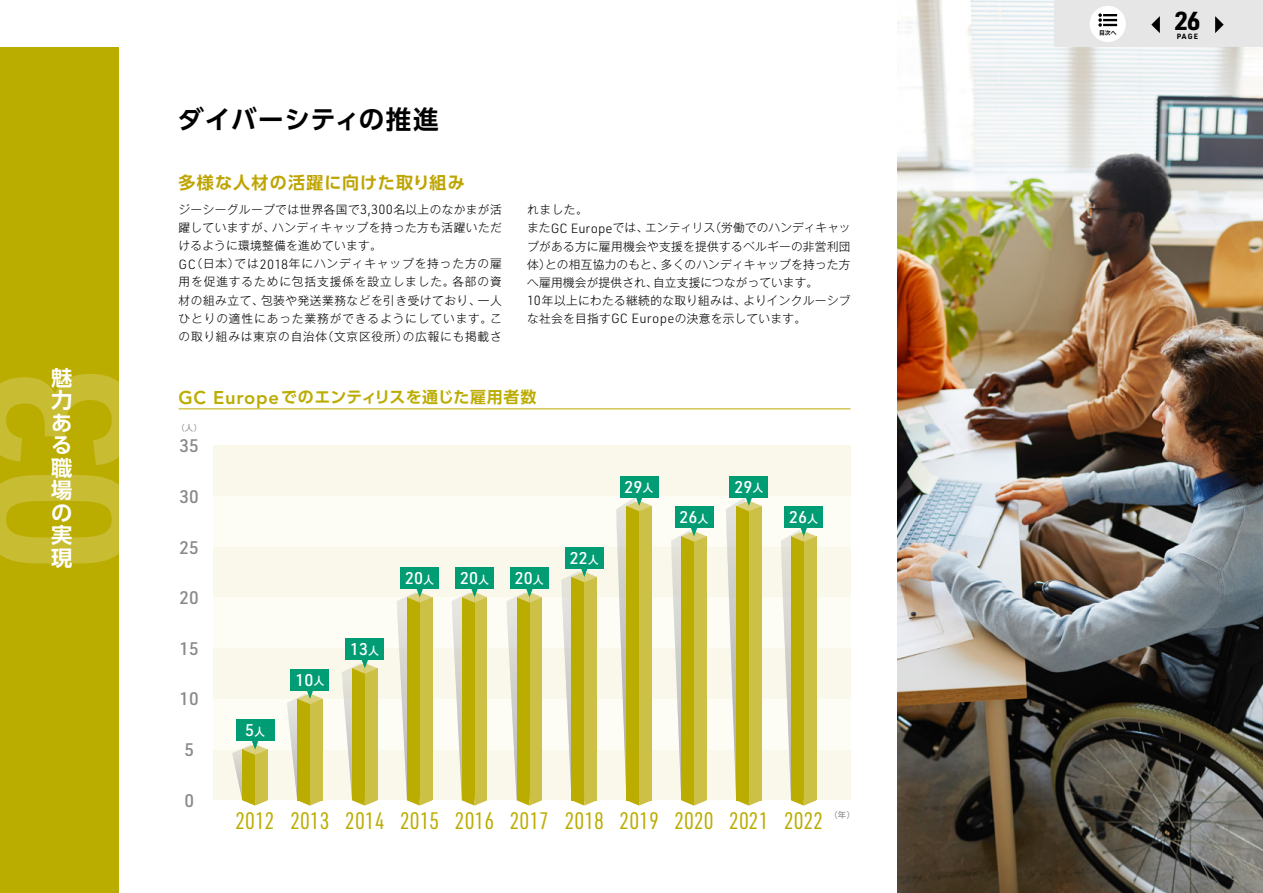
<style>
.page{position:relative;width:1263px;height:893px;background:#fff}
.page>*{position:absolute;margin:0;border:0;box-sizing:border-box;transform-origin:0 0}
.t1{font:600 201.9px "URWDIN";color:#fff}
.t2{font:700 25.5px "UD Shin Go Pr 6 De";letter-spacing:.03em;color:#000}
.t3{font:700 25.5px "URWDIN";color:#000}
.t4{font:23.4px "URWDIN Cond";color:#bbac00}
.t5{font:700 21.3px/22.5px "UD Shin Go Pr 6 De";color:#fff;text-align:justify}
.t6{font:500 17.85px "URWDIN";color:#898989}
.t7{font:700 16.95px "UD Shin Go Pr 6 De";letter-spacing:.07em;color:#bea400}
.t8{font:500 16.65px "URWDIN";color:#fff}
.t9{font:700 15.9px "UD Shin Go Pr 6 De";letter-spacing:.015em;color:#bbac00}
.t10{font:300 11.7px/18px "Gothic MB101 Pr 6";letter-spacing:.065em;color:#000}
.t11{font:300 11.7px/18px "Gothic MB101 Pr 6";letter-spacing:.035em;color:#000}
.t12{font:8.55px "Gothic MB101 Pr 6";color:#898989}
.t13{font:700 7.5px "URWDIN";color:#000}
.t14{font:700 5.85px "Gothic MB101 Pr 6 De";color:#000}
.s1{font-family:"URWDIN";font-size:13.05px}
.s2{font-family:"Avenir LT Std";font-weight:800;font-size:18.3px}
.s3{font-family:"Gothic MB101 Pr 6";font-size:11.1px}
</style>
<div class="page">
<img style="left:897px;top:0;width:366px;height:893px">
<hr style="left:179px;top:409px;width:671px;height:1px;background:#bbac00">
<div style="left:213px;top:749px;width:637px;height:51px;background:#faf8ea"></div>
<div style="left:213px;top:648px;width:637px;height:51px;background:#faf8ea"></div>
<div style="left:213px;top:547px;width:637px;height:50px;background:#faf8ea"></div>
<div style="left:213px;top:445px;width:637px;height:51px;background:#faf8ea"></div>
<div style="left:213px;top:496px;width:637px;height:51px;background:#fdfcf5"></div>
<div style="left:213px;top:699px;width:637px;height:50px;background:#fdfcf5"></div>
<div style="left:213px;top:597px;width:637px;height:51px;background:#fdfcf5"></div>
<svg style="left:232px;top:741px;width:36px;height:65px"></svg>
<div style="left:236px;top:720px;width:38px;height:21px;background:#009c74"></div>
<svg style="left:287px;top:690px;width:36px;height:116px"></svg>
<div style="left:291px;top:669px;width:38px;height:21px;background:#009c74"></div>
<svg style="left:342px;top:660px;width:36px;height:146px"></svg>
<div style="left:346px;top:639px;width:38px;height:21px;background:#009c74"></div>
<svg style="left:397px;top:589px;width:35px;height:217px"></svg>
<div style="left:401px;top:567px;width:38px;height:22px;background:#009c74"></div>
<svg style="left:452px;top:589px;width:35px;height:217px"></svg>
<div style="left:455px;top:567px;width:39px;height:22px;background:#009c74"></div>
<svg style="left:506px;top:589px;width:36px;height:217px"></svg>
<div style="left:510px;top:567px;width:39px;height:22px;background:#009c74"></div>
<svg style="left:561px;top:568px;width:36px;height:238px"></svg>
<div style="left:565px;top:547px;width:38px;height:21px;background:#009c74"></div>
<svg style="left:671px;top:528px;width:36px;height:278px"></svg>
<div style="left:675px;top:507px;width:38px;height:21px;background:#009c74"></div>
<svg style="left:781px;top:528px;width:35px;height:278px"></svg>
<div style="left:785px;top:507px;width:38px;height:21px;background:#009c74"></div>
<svg style="left:726px;top:497px;width:36px;height:309px"></svg>
<div style="left:730px;top:476px;width:38px;height:21px;background:#009c74"></div>
<svg style="left:616px;top:497px;width:36px;height:309px"></svg>
<div style="left:620px;top:476px;width:38px;height:21px;background:#009c74"></div>
<div style="left:0;top:47px;width:119px;height:846px;background:#bbac00"></div>
<div style="left:1054px;top:0;width:209px;height:47px;background:#e6e6e6"></div>
<div style="left:1090px;top:6px;width:36px;height:36px;background:#fff;border-radius:50%"></div>
<svg style="left:1098px;top:13px;width:19px;height:14px"></svg>
<svg style="left:1215px;top:16px;width:9px;height:17px"></svg>
<svg style="left:1151px;top:16px;width:9px;height:17px"></svg>
<h3 class="t5" style="left:51px;top:366px;width:23px">魅力ある職場の実現</h3>
<h1 class="t1" style="left:-78px;top:574px;width:214px;rotate:-90deg">03</h1>
<h2 class="t2" style="left:179px;top:98px;width:261px">ダイバーシティの推進</h2>
<h3 class="t7" style="left:179px;top:169px;width:288px">多様な人材の活躍に向けた取り組み</h3>
<p class="t10" style="left:178px;top:200px;width:325px">ジーシーグループでは世界各国で<span class="s1">3,300</span>名以上のなかまが活躍していますが、ハンディキャップを持った方も活躍いただけるように環境整備を進めています。<br><span class="s1">GC</span>（日本）では<span class="s1">2018</span>年にハンディキャップを持った方の雇用を促進するために包括支援係を設立しました。各部の資材の組み立て、包装や発送業務などを引き受けており、一人ひとりの適性にあった業務ができるようにしています。この取り組みは東京の自治体（文京区役所）の広報にも掲載さ</p>
<p class="t11" style="left:527px;top:200px;width:325px">れました。<br>また<span class="s1">GC Europe</span>では、エンティリス（労働でのハンディキャップがある方に雇用機会や支援を提供するベルギーの非営利団体）との相互協力のもと、多くのハンディキャップを持った方へ雇用機会が提供され、自立支援につながっています。<br><span class="s1">10</span>年以上にわたる継続的な取り組みは、よりインクルーシブな社会を目指す<span class="s1">GC Europe</span>の決意を示しています。</p>
<h3 class="t9" style="left:179px;top:384px;width:359px"><span class="s2">GC Europe</span>でのエンティリスを通じた雇用者数</h3>
<p class="t12" style="left:177px;top:421px;width:27px">（人）</p>
<h3 class="t6" style="left:180px;top:434px;width:21px">35</h3>
<h3 class="t6" style="left:180px;top:485px;width:21px">30</h3>
<h3 class="t6" style="left:180px;top:535px;width:21px">25</h3>
<h3 class="t6" style="left:180px;top:586px;width:21px">20</h3>
<h3 class="t6" style="left:180px;top:636px;width:21px">15</h3>
<h3 class="t6" style="left:180px;top:687px;width:21px">10</h3>
<h3 class="t6" style="left:184px;top:738px;width:11px">5</h3>
<h3 class="t6" style="left:184px;top:788px;width:11px">0</h3>
<h3 class="t8" style="left:245px;top:719px;width:22px">5<span class="s3">人</span></h3>
<h3 class="t8" style="left:295px;top:668px;width:31px">10<span class="s3">人</span></h3>
<h3 class="t8" style="left:350px;top:638px;width:31px">13<span class="s3">人</span></h3>
<h3 class="t8" style="left:405px;top:567px;width:31px">20<span class="s3">人</span></h3>
<h3 class="t8" style="left:460px;top:567px;width:31px">20<span class="s3">人</span></h3>
<h3 class="t8" style="left:515px;top:567px;width:31px">20<span class="s3">人</span></h3>
<h3 class="t8" style="left:570px;top:547px;width:31px">22<span class="s3">人</span></h3>
<h3 class="t8" style="left:625px;top:476px;width:31px">29<span class="s3">人</span></h3>
<h3 class="t8" style="left:734px;top:476px;width:31px">29<span class="s3">人</span></h3>
<h3 class="t8" style="left:679px;top:506px;width:31px">26<span class="s3">人</span></h3>
<h3 class="t8" style="left:789px;top:506px;width:31px">26<span class="s3">人</span></h3>
<h3 class="t4" style="left:235px;top:805px;width:589px">2012 2013 2014 2015 2016 2017 2018 2019 2020 2021 2022</h3>
<p class="t12" style="left:829px;top:807px;width:27px">（年）</p>
<p class="t14" style="left:1099px;top:28px;width:19px">目次へ</p>
<h2 class="t3" style="left:1174px;top:3px;width:28px">26</h2>
<p class="t13" style="left:1177px;top:31px;width:23px">PAGE</p>
</div>
